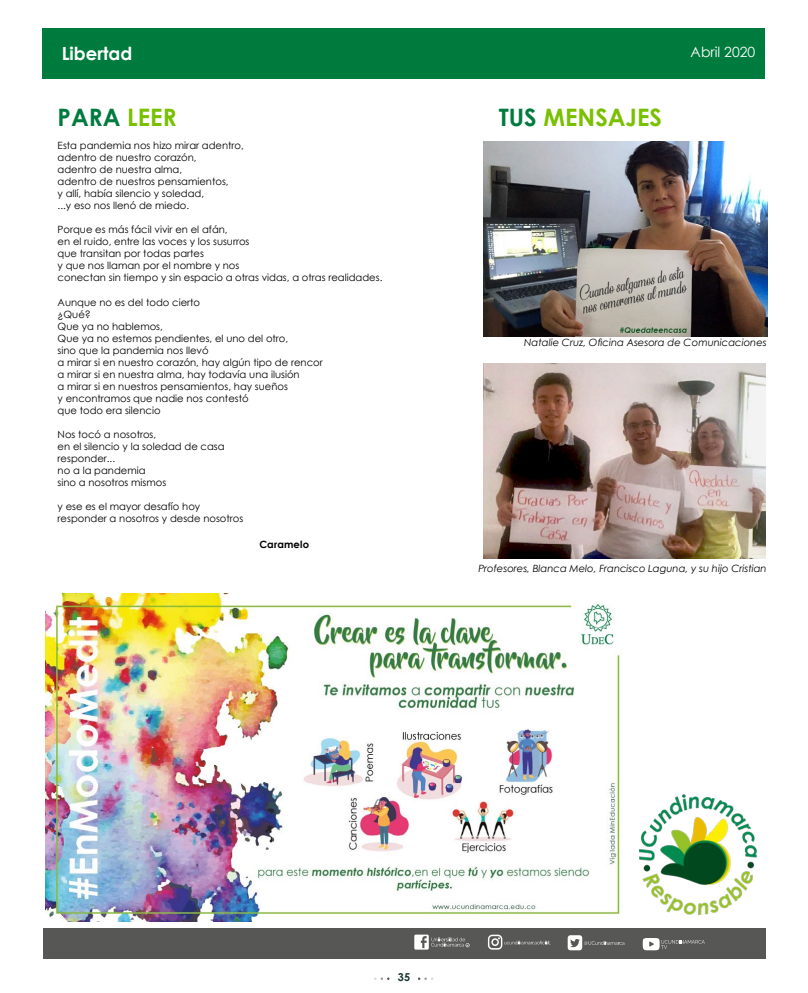
<style>
.page{position:relative;width:808px;height:993px;background:#fff}
.page>*{position:absolute;margin:0;border:0;box-sizing:border-box;transform-origin:0 0}
.t1{font:700 24px "Century Gothic";color:#79c000}
.t2{font:700 24px "Century Gothic";color:#007b3e}
.t3{font:700 18px "Century Gothic";color:#fff}
.t4{font:14px "Century Gothic";color:#fff}
.t5{font:700 10.9px "Century Gothic";color:#18342f}
.t6{font:10px/12px "Century Gothic";color:#000}
.t7{font:italic 10px "Century Gothic";color:#000}
.t8{font:700 10px "Century Gothic";letter-spacing:.015em;color:#000}
.s1{color:#79c000}
.s2{color:#007b3e}
</style>
<div class="page">
<div style="left:43px;top:28px;width:721px;height:50px;background:#007b3e"></div>
<svg style="left:418px;top:977px;width:15px;height:2px"></svg>
<svg style="left:374px;top:977px;width:15px;height:2px"></svg>
<div style="left:43px;top:928px;width:722px;height:30px;background:#575756"></div>
<svg style="left:488px;top:934px;width:62px;height:15px"></svg>
<svg style="left:568px;top:935px;width:56px;height:14px"></svg>
<svg style="left:643px;top:938px;width:62px;height:11px"></svg>
<svg style="left:414px;top:934px;width:56px;height:15px"></svg>
<img style="left:46px;top:593px;width:574px;height:328px">
<img style="left:483px;top:142px;width:285px;height:194px">
<img style="left:483px;top:364px;width:282px;height:194px">
<img style="left:639px;top:794px;width:118px;height:121px">
<h2 class="t3" style="left:62px;top:40px;width:72px">Libertad</h2>
<h1 class="t2" style="left:58px;top:99px;width:121px">PARA <span class="s1">LEER</span></h1>
<h1 class="t1" style="left:499px;top:99px;width:165px"><span class="s2">TUS</span> MENSAJES</h1>
<h3 class="t4" style="left:691px;top:42px;width:66px">Abril 2020</h3>
<p class="t6" style="left:58px;top:139px;width:188px">Esta pandemia nos hizo mirar adentro, adentro de nuestro corazón,<br>adentro de nuestra alma,<br>adentro de nuestros pensamientos,<br>y allí, había silencio y soledad,<br>...y eso nos llenó de miedo.</p>
<p class="t6" style="left:58px;top:223px;width:326px">Porque es más fácil vivir en el afán,<br>en el ruido, entre las voces y los susurros<br>que transitan por todas partes<br>y que nos llaman por el nombre y nos<br>conectan sin tiempo y sin espacio a otras vidas, a otras realidades.</p>
<p class="t6" style="left:58px;top:295px;width:267px">Aunque no es del todo cierto<br>¿Qué?<br>Que ya no hablemos,<br>Que ya no estemos pendientes, el uno del otro,<br>sino que la pandemia nos llevó<br>a mirar si en nuestro corazón, hay algún tipo de rencor a mirar si en nuestra alma, hay todavía una ilusión<br>a mirar si en nuestros pensamientos, hay sueños<br>y encontramos que nadie nos contestó<br>que todo era silencio</p>
<p class="t6" style="left:58px;top:427px;width:169px">Nos tocó a nosotros,<br>en el silencio y la soledad de casa responder...<br>no a la pandemia<br>sino a nosotros mismos</p>
<p class="t6" style="left:58px;top:499px;width:187px">y ese es el mayor desafío hoy responder a nosotros y desde nosotros</p>
<p class="t8" style="left:259px;top:536px;width:51px">Caramelo</p>
<p class="t7" style="left:524px;top:335px;width:244px">Natalie Cruz, Oficina Asesora de Comunicaciones</p>
<p class="t7" style="left:478px;top:561px;width:290px">Profesores, Blanca Melo, Francisco Laguna, y su hijo Cristian</p>
<p class="t5" style="left:398px;top:968px;width:14px">35</p>
</div>
